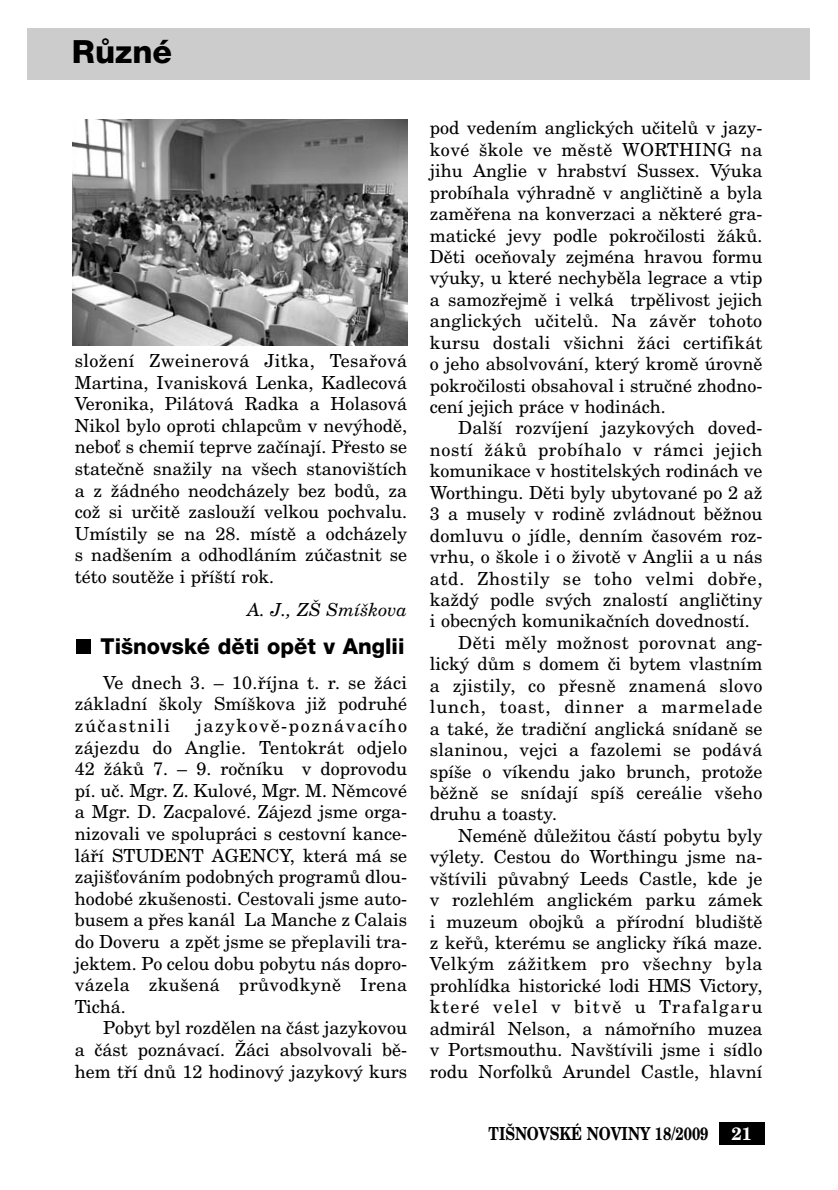
<style>
.page{position:relative;width:838px;height:1190px;background:#fff}
.page>*{position:absolute;margin:0;border:0;box-sizing:border-box;transform-origin:0 0}
.t1{font:800 32px "Helvetica Neue CE";color:#000}
.t2{font:800 22px "Helvetica Neue CE";color:#000}
.t3{font:18px/21.6px "New Century Schlbk CE";color:#000;text-align:justify}
.t4{font:18px "New Century Schlbk CE";letter-spacing:.03em;color:#000}
.t5{font:18px "New Century Schlbk CE";letter-spacing:.02em;color:#000}
.t6{font:18px "New Century Schlbk CE";letter-spacing:.035em;color:#000}
.t7{font:18px "New Century Schlbk CE";letter-spacing:.04em;color:#000}
.t8{font:18px "New Century Schlbk CE";letter-spacing:.05em;color:#000}
.t9{font:18px "New Century Schlbk CE";letter-spacing:.085em;color:#000}
.t10{font:700 18px "New Century Schlbk CE";color:#000;scale:.8 1}
.t11{font:italic 18px "New Century Schlbk CE";color:#000}
.t12{font:700 18px "New Century Schlbk CE";color:#fff}
</style>
<div class="page">
<div style="left:27px;top:28px;width:783px;height:51px;background:#ccc"></div>
<div style="left:719px;top:1123px;width:45px;height:22px;background:#000"></div>
<div style="left:77px;top:640px;width:14px;height:14px;background:#000"></div>
<img style="left:73px;top:119px;width:334px;height:227px">
<h1 class="t1" style="left:72px;top:40px;width:102px">RÛzné</h1>
<p class="t3" style="left:75px;top:352px;width:334px">sloÏení Zweinerová Jitka, Tesafiová Martina, Ivanisková Lenka, Kadlecová Veronika, Pilátová Radka a Holasová Nikol bylo oproti chlapcÛm v nev˘hodû, neboÈ s chemií teprve zaãínají. Pfiesto se stateãnû snaÏily na v‰ech stanovi‰tích a z Ïádného neodcházely bez bodÛ, za coÏ si urãitû zaslouÏí velkou pochvalu.<br>Umístily se na 28. místû a odcházely s nad‰ením a odhodláním zúãastnit se této soutûÏe i pfií‰tí rok.</p>
<p class="t11" style="left:247px;top:603px;width:161px">A. J., Z· Smí‰kova</p>
<p class="t2" style="left:101px;top:638px;width:305px">Ti‰novské dûti opût v Anglii</p>
<p class="t3" style="left:75px;top:674px;width:334px;text-indent:28px">Ve dnech 3. – 10.fiíjna t. r. se Ïáci základní ‰koly Smí‰kova jiÏ podruhé zúãastnili</p>
<p class="t3" style="left:75px;top:717px;width:334px;text-indent:122px">jazykovû-poznávacího zájezdu do Anglie. Tentokrát odjelo 42 ÏákÛ 7. – 9. roãníku v doprovodu pí. uã. Mgr. Z. Kulové, Mgr. M. Nûmcové a Mgr. D. Zacpalové. Zájezd jsme orga&shy;nizovali ve spolupráci s cestovní kance&shy;láfií STUDENT AGENCY, která má se zaji‰Èováním podobn˘ch programÛ dlou&shy;hodobé zku‰enosti. Cestovali jsme auto&shy;busem a pfies kanál La Manche z Calais do Doveru a zpût jsme se pfieplavili tra&shy;jektem. Po celou dobu pobytu nás dopro&shy;vázela zku‰ená prÛvodkynû Irena Tichá.</p>
<p class="t3" style="left:75px;top:1019px;width:334px;text-indent:28px">Pobyt byl rozdûlen na ãást jazykovou a ãást poznávací. Îáci absolvovali bû&shy;hem tfií dnÛ 12 hodinov˘ jazykov˘ kurs</p>
<p class="t3" style="left:430px;top:119px;width:334px">pod vedením anglick˘ch uãitelÛ v jazy&shy;kové ‰kole ve mûstû WORTHING na jihu Anglie v hrabství Sussex. V˘uka probíhala v˘hradnû v angliãtinû a byla zamûfiena na konverzaci a nûkteré gra&shy;matické jevy podle pokroãilosti ÏákÛ.<br>Dûti oceÀovaly zejména hravou formu v˘uky, u které nechybûla legrace a vtip a samozfiejmû i velká trpûlivost jejich anglick˘ch uãitelÛ. Na závûr tohoto kursu dostali v‰ichni Ïáci certifikát o jeho absolvování, kter˘ kromû úrovnû pokroãilosti obsahoval i struãné zhodno&shy;cení jejich práce v hodinách.</p>
<p class="t3" style="left:458px;top:419px;width:306px">Dal‰í rozvíjení jazykov˘ch doved-</p>
<p class="t6" style="left:430px;top:443px;width:334px">ností ÏákÛ probíhalo v rámci jejich</p>
<p class="t3" style="left:430px;top:462px;width:334px">komunikace v hostitelsk˘ch rodinách ve</p>
<p class="t3" style="left:430px;top:484px;width:334px">Worthingu. Dûti byly ubytované po 2 aÏ</p>
<p class="t3" style="left:430px;top:505px;width:334px">3 a musely v rodinû zvládnout bûÏnou</p>
<p class="t3" style="left:430px;top:527px;width:334px">domluvu o jídle, denním ãasovém roz-</p>
<p class="t3" style="left:430px;top:548px;width:334px">vrhu, o ‰kole i o Ïivotû v Anglii a u nás</p>
<p class="t7" style="left:430px;top:572px;width:334px">atd. Zhostily se toho velmi dobfie,</p>
<p class="t3" style="left:430px;top:591px;width:334px">kaÏd˘ podle sv˘ch znalostí angliãtiny</p>
<p class="t3" style="left:430px;top:612px;width:321px">i obecn˘ch komunikaãních dovedností.</p>
<p class="t4" style="left:458px;top:636px;width:306px">Dûti mûly moÏnost porovnat ang-</p>
<p class="t3" style="left:430px;top:655px;width:334px">lick˘ dÛm s domem ãi bytem vlastním</p>
<p class="t5" style="left:430px;top:679px;width:334px">a zjistily, co pfiesnû znamená slovo</p>
<p class="t8" style="left:430px;top:700px;width:334px">lunch, toast, dinner a marmelade</p>
<p class="t3" style="left:430px;top:720px;width:334px">a také, Ïe tradiãní anglická snídanû se</p>
<p class="t3" style="left:430px;top:741px;width:334px">slaninou, vejci a fazolemi se podává</p>
<p class="t3" style="left:430px;top:762px;width:334px">spí‰e o víkendu jako brunch, protoÏe</p>
<p class="t3" style="left:430px;top:784px;width:334px">bûÏnû se snídají spí‰ cereálie v‰eho</p>
<p class="t3" style="left:430px;top:805px;width:129px">druhu a toasty.</p>
<p class="t3" style="left:458px;top:827px;width:306px">Neménû dÛleÏitou ãástí pobytu byly</p>
<p class="t3" style="left:430px;top:848px;width:334px">v˘lety. Cestou do Worthingu jsme na-</p>
<p class="t3" style="left:430px;top:870px;width:334px">v‰tívili pÛvabn˘ Leeds Castle, kde je</p>
<p class="t3" style="left:430px;top:891px;width:334px">v rozlehlém anglickém parku zámek</p>
<p class="t3" style="left:430px;top:912px;width:334px">i muzeum obojkÛ a pfiírodní bludi‰tû</p>
<p class="t3" style="left:430px;top:934px;width:334px">z kefiÛ, kterému se anglicky fiíká maze.</p>
<p class="t4" style="left:430px;top:958px;width:334px">Velk˘m záÏitkem pro v‰echny byla</p>
<p class="t3" style="left:430px;top:977px;width:334px">prohlídka historické lodi HMS Victory,</p>
<p class="t9" style="left:430px;top:1001px;width:334px">které velel v bitvû u Trafalgaru</p>
<p class="t3" style="left:430px;top:1020px;width:334px">admirál Nelson, a námofiního muzea</p>
<p class="t3" style="left:430px;top:1041px;width:334px">v Portsmouthu. Nav‰tívili jsme i sídlo</p>
<p class="t3" style="left:430px;top:1063px;width:334px">rodu NorfolkÛ Arundel Castle, hlavní</p>
<p class="t10" style="left:489px;top:1127px;width:276px">TI·NOVSKÉ NOVINY 18/2009</p>
<p class="t12" style="left:731px;top:1127px;width:22px">21</p>
</div>
